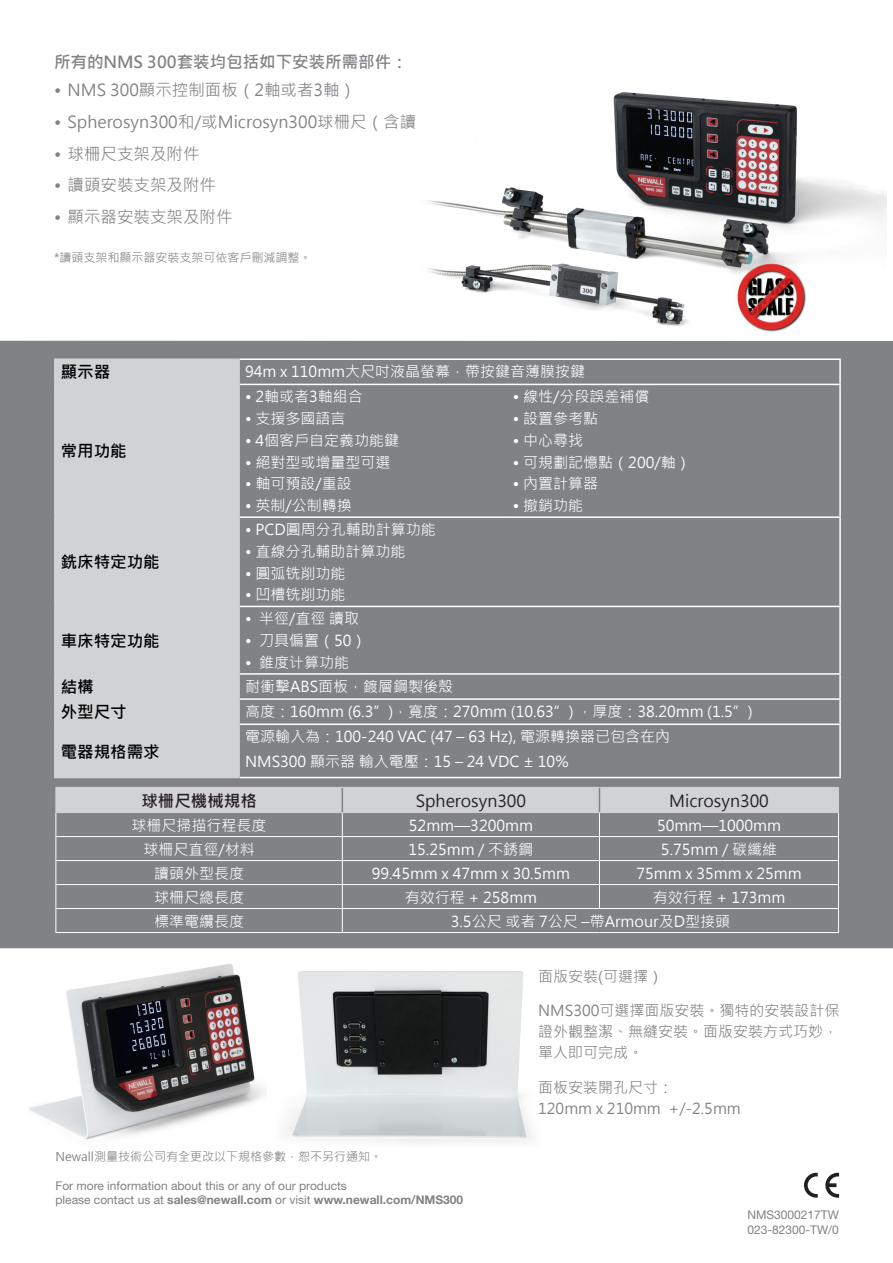
<style>
.page{position:relative;width:893px;height:1263px;background:#fff}
.page>*{position:absolute;margin:0;border:0;box-sizing:border-box;transform-origin:0 0}
.t1{font:16.5px "Microsoft Jheng Hei";color:#808285}
.content_subtitles_le{font:700 16.5px "Microsoft Jheng Hei";color:#000}
.content_subtitles_le-2{font:700 16.5px "Microsoft Jheng Hei";color:#808285}
.table_header{font:16.5px "Microsoft Jheng Hei";color:#231f20}
.table_header-2{font:700 16.5px "Microsoft Jheng Hei";color:#231f20}
.content_subtitles_le-3{font:15px "Microsoft Jheng Hei";color:#fff}
.content_text_darkBG{font:15px "Microsoft Jheng Hei";color:#fff}
.content_text_lightBG{font:15px/21px "Microsoft Jheng Hei";color:#808285;text-align:justify}
.contact_footer{font:12px "Helvetica Neue";color:#808285}
.contact_footer-2{font:700 12px "Helvetica Neue";color:#808285}
.contact_footer-3{font:12px "Microsoft Jheng Hei";color:#808285}
.content_text_lightBG-2{font:12px "Microsoft Jheng Hei";color:#808285}
.s1{font-weight:400}
</style>
<div class="page">
<div style="left:0;top:341px;width:893px;height:607px;background:#808285"></div>
<hr style="left:55px;top:932px;width:287px;height:1px;background:#fff">
<hr style="left:342px;top:932px;width:257px;height:1px;background:#fff">
<hr style="left:599px;top:932px;width:240px;height:1px;background:#fff">
<svg style="left:55px;top:787px;width:784px;height:145px"></svg>
<hr style="left:55px;top:812px;width:287px;height:1px;background:#d1d2d4">
<hr style="left:342px;top:812px;width:257px;height:1px;background:#d1d2d4">
<hr style="left:599px;top:812px;width:240px;height:1px;background:#d1d2d4">
<img style="left:427px;top:92px;width:459px;height:234px">
<img style="left:736px;top:262px;width:72px;height:70px">
<div style="left:56px;top:360px;width:182px;height:417px;background:#d1d2d4"></div>
<hr style="left:240px;top:358px;width:267px;height:2px;background:#fff">
<hr style="left:507px;top:358px;width:334px;height:2px;background:#fff">
<hr style="left:839px;top:360px;width:2px;height:24px;background:#fff">
<hr style="left:839px;top:518px;width:2px;height:88px;background:#fff">
<hr style="left:240px;top:606px;width:267px;height:1px;background:#fff">
<hr style="left:507px;top:606px;width:334px;height:1px;background:#fff">
<hr style="left:839px;top:607px;width:2px;height:66px;background:#fff">
<hr style="left:240px;top:673px;width:267px;height:2px;background:#fff">
<hr style="left:507px;top:673px;width:334px;height:2px;background:#fff">
<hr style="left:839px;top:675px;width:2px;height:23px;background:#fff">
<hr style="left:240px;top:698px;width:267px;height:2px;background:#fff">
<hr style="left:507px;top:698px;width:334px;height:2px;background:#fff">
<hr style="left:839px;top:700px;width:2px;height:23px;background:#fff">
<hr style="left:240px;top:723px;width:267px;height:2px;background:#fff">
<hr style="left:507px;top:723px;width:334px;height:2px;background:#fff">
<hr style="left:839px;top:725px;width:2px;height:52px;background:#fff">
<hr style="left:240px;top:777px;width:267px;height:1px;background:#fff">
<hr style="left:507px;top:777px;width:334px;height:1px;background:#fff">
<hr style="left:240px;top:384px;width:267px;height:1px;background:#fff">
<hr style="left:507px;top:384px;width:334px;height:1px;background:#fff">
<hr style="left:839px;top:385px;width:2px;height:131px;background:#fff">
<hr style="left:240px;top:516px;width:267px;height:2px;background:#fff">
<hr style="left:507px;top:516px;width:334px;height:2px;background:#fff">
<hr style="left:54px;top:358px;width:186px;height:2px;background:#d1d2d4">
<hr style="left:54px;top:360px;width:2px;height:24px;background:#d1d2d4">
<hr style="left:238px;top:360px;width:2px;height:24px;background:#d1d2d4">
<hr style="left:54px;top:384px;width:186px;height:1px;background:#d1d2d4">
<hr style="left:54px;top:385px;width:2px;height:131px;background:#d1d2d4">
<hr style="left:238px;top:385px;width:2px;height:131px;background:#d1d2d4">
<hr style="left:54px;top:516px;width:186px;height:2px;background:#d1d2d4">
<hr style="left:54px;top:518px;width:2px;height:88px;background:#d1d2d4">
<hr style="left:238px;top:518px;width:2px;height:88px;background:#d1d2d4">
<hr style="left:54px;top:606px;width:186px;height:1px;background:#d1d2d4">
<hr style="left:54px;top:607px;width:2px;height:66px;background:#d1d2d4">
<hr style="left:238px;top:607px;width:2px;height:66px;background:#d1d2d4">
<hr style="left:54px;top:673px;width:186px;height:2px;background:#d1d2d4">
<hr style="left:54px;top:675px;width:2px;height:23px;background:#d1d2d4">
<hr style="left:238px;top:675px;width:2px;height:23px;background:#d1d2d4">
<hr style="left:54px;top:698px;width:186px;height:2px;background:#d1d2d4">
<hr style="left:54px;top:700px;width:2px;height:23px;background:#d1d2d4">
<hr style="left:238px;top:700px;width:2px;height:23px;background:#d1d2d4">
<hr style="left:54px;top:723px;width:186px;height:2px;background:#d1d2d4">
<hr style="left:54px;top:725px;width:2px;height:52px;background:#d1d2d4">
<hr style="left:238px;top:725px;width:2px;height:52px;background:#d1d2d4">
<hr style="left:54px;top:777px;width:186px;height:1px;background:#d1d2d4">
<img style="left:29px;top:963px;width:237px;height:177px">
<img style="left:287px;top:971px;width:244px;height:173px">
<svg style="left:804px;top:1173px;width:14px;height:25px"></svg>
<svg style="left:825px;top:1173px;width:14px;height:25px"></svg>
<p class="content_subtitles_le-2" style="left:54px;top:52px;width:355px">所有的NMS 300套装均包括如下安装所需部件：</p>
<p class="t1" style="left:54px;top:80px;width:304px">• NMS 300顯示控制面板（2軸或者3軸）</p>
<p class="t1" style="left:54px;top:111px;width:446px">• Spherosyn300和/或Microsyn300球柵尺（含讀頭和纜線）</p>
<p class="t1" style="left:54px;top:143px;width:147px">• 球柵尺支架及附件</p>
<p class="t1" style="left:54px;top:175px;width:163px">• 讀頭安裝支架及附件</p>
<p class="t1" style="left:54px;top:207px;width:180px">• 顯示器安裝支架及附件</p>
<p class="content_text_lightBG-2" style="left:54px;top:250px;width:259px">*讀頭支架和顯示器安裝支架可依客戶刪減調整。</p>
<p class="content_subtitles_le" style="left:61px;top:362px;width:51px">顯示器</p>
<p class="content_subtitles_le-3" style="left:245px;top:362px;width:342px">94m x 110mm大尺吋液晶螢幕，帶按鍵音薄膜按鍵</p>
<p class="content_subtitles_le" style="left:61px;top:441px;width:67px">常用功能</p>
<p class="content_subtitles_le" style="left:61px;top:552px;width:100px">銑床特定功能</p>
<p class="content_subtitles_le" style="left:61px;top:630px;width:100px">車床特定功能</p>
<p class="content_subtitles_le-3" style="left:245px;top:387px;width:119px">• 2軸或者3軸組合</p>
<p class="content_subtitles_le-3" style="left:245px;top:409px;width:102px">• 支援多國語言</p>
<p class="content_subtitles_le-3" style="left:245px;top:431px;width:156px">• 4個客戶自定義功能鍵</p>
<p class="content_subtitles_le-3" style="left:245px;top:453px;width:147px">• 絕對型或增量型可選</p>
<p class="content_subtitles_le-3" style="left:245px;top:474px;width:108px">• 軸可預設/重設</p>
<p class="content_subtitles_le-3" style="left:245px;top:496px;width:108px">• 英制/公制轉換</p>
<p class="content_subtitles_le-3" style="left:245px;top:520px;width:192px">• PCD圓周分孔輔助計算功能</p>
<p class="content_subtitles_le-3" style="left:245px;top:542px;width:162px">• 直線分孔輔助計算功能</p>
<p class="content_subtitles_le-3" style="left:245px;top:564px;width:102px">• 圓弧铣削功能</p>
<p class="content_subtitles_le-3" style="left:245px;top:585px;width:102px">• 凹槽铣削功能</p>
<p class="content_subtitles_le-3" style="left:245px;top:609px;width:116px">• 半徑/直徑 讀取</p>
<p class="content_subtitles_le-3" style="left:245px;top:631px;width:123px">• 刀具偏置（50）</p>
<p class="content_subtitles_le-3" style="left:245px;top:653px;width:106px">• 錐度计算功能</p>
<p class="content_subtitles_le-3" style="left:513px;top:387px;width:138px">• 線性/分段誤差補償</p>
<p class="content_subtitles_le-3" style="left:513px;top:409px;width:87px">• 設置參考點</p>
<p class="content_subtitles_le-3" style="left:513px;top:431px;width:72px">• 中心尋找</p>
<p class="content_subtitles_le-3" style="left:513px;top:453px;width:179px">• 可規劃記憶點（200/軸）</p>
<p class="content_subtitles_le-3" style="left:513px;top:474px;width:87px">• 內置計算器</p>
<p class="content_subtitles_le-3" style="left:513px;top:496px;width:72px">• 撤銷功能</p>
<p class="content_subtitles_le" style="left:61px;top:677px;width:34px">結構</p>
<p class="content_subtitles_le-3" style="left:245px;top:677px;width:210px">耐衝擊ABS面板，鍍層鋼製後殼</p>
<p class="content_subtitles_le" style="left:61px;top:702px;width:67px">外型尺寸</p>
<p class="content_subtitles_le-3" style="left:245px;top:702px;width:509px">高度：160mm (6.3”)，寬度：270mm (10.63”) ，厚度：38.20mm (1.5”)</p>
<p class="content_subtitles_le" style="left:61px;top:741px;width:100px">電器規格需求</p>
<p class="content_subtitles_le-3" style="left:245px;top:727px;width:427px">電源輸入為：100-240 VAC (47 – 63 Hz), 電源轉換器已包含在內</p>
<p class="content_subtitles_le-3" style="left:245px;top:752px;width:325px">NMS300 顯示器 輸入電壓：15 – 24 VDC ± 10%</p>
<p class="table_header-2" style="left:141px;top:790px;width:117px">球栅尺機械規格</p>
<p class="table_header" style="left:416px;top:790px;width:112px">Spherosyn300</p>
<p class="table_header" style="left:669px;top:790px;width:101px">Microsyn300</p>
<p class="content_text_darkBG" style="left:132px;top:816px;width:137px">球栅尺掃描行程長度</p>
<p class="content_text_darkBG" style="left:409px;top:816px;width:125px">52mm—3200mm</p>
<p class="content_text_darkBG" style="left:657px;top:816px;width:125px">50mm—1000mm</p>
<p class="content_text_darkBG" style="left:143px;top:840px;width:113px">球柵尺直徑/材料</p>
<p class="content_text_darkBG" style="left:408px;top:840px;width:126px">15.25mm / 不銹鋼</p>
<p class="content_text_darkBG" style="left:661px;top:840px;width:118px">5.75mm / 碳纖維</p>
<p class="content_text_darkBG" style="left:154px;top:864px;width:92px">讀頭外型長度</p>
<p class="content_text_darkBG" style="left:372px;top:864px;width:200px">99.45mm x 47mm x 30.5mm</p>
<p class="content_text_darkBG" style="left:636px;top:864px;width:167px">75mm x 35mm x 25mm</p>
<p class="content_text_darkBG" style="left:154px;top:888px;width:92px">球柵尺總長度</p>
<p class="content_text_darkBG" style="left:405px;top:888px;width:134px">有效行程 + 258mm</p>
<p class="content_text_darkBG" style="left:653px;top:888px;width:134px">有效行程 + 173mm</p>
<p class="content_text_darkBG" style="left:154px;top:912px;width:92px">標準電纜長度</p>
<p class="content_text_darkBG" style="left:451px;top:912px;width:281px">3.5公尺 或者 7公尺 –帶Armour及D型接頭</p>
<p class="contact_footer-3" style="left:55px;top:1149px;width:328px">Newall測量技術公司有全更改以下規格參數，恕不另行通知。</p>
<p class="contact_footer" style="left:55px;top:1178px;width:293px">For more information about this or any of our products</p>
<p class="contact_footer-2" style="left:55px;top:1192px;width:409px"><span class="s1">please contact us at</span> sales@newall.com <span class="s1">or visit</span> www.newall.com/NMS300</p>
<p class="content_text_lightBG" style="left:538px;top:966px;width:126px">面版安裝(可選擇）</p>
<p class="content_text_lightBG" style="left:538px;top:1000px;width:303px">NMS300可選擇面版安裝。獨特的安裝設計保證外觀整潔、無縫安裝。面版安裝方式巧妙，單人即可完成。</p>
<p class="content_text_lightBG" style="left:538px;top:1077px;width:204px">面板安装開孔尺寸：<br>120mm x 210mm +/-2.5mm</p>
<p class="contact_footer" style="left:747px;top:1208px;width:93px">NMS3000217TW</p>
<p class="contact_footer" style="left:748px;top:1223px;width:93px">023-82300-TW/0</p>
</div>
